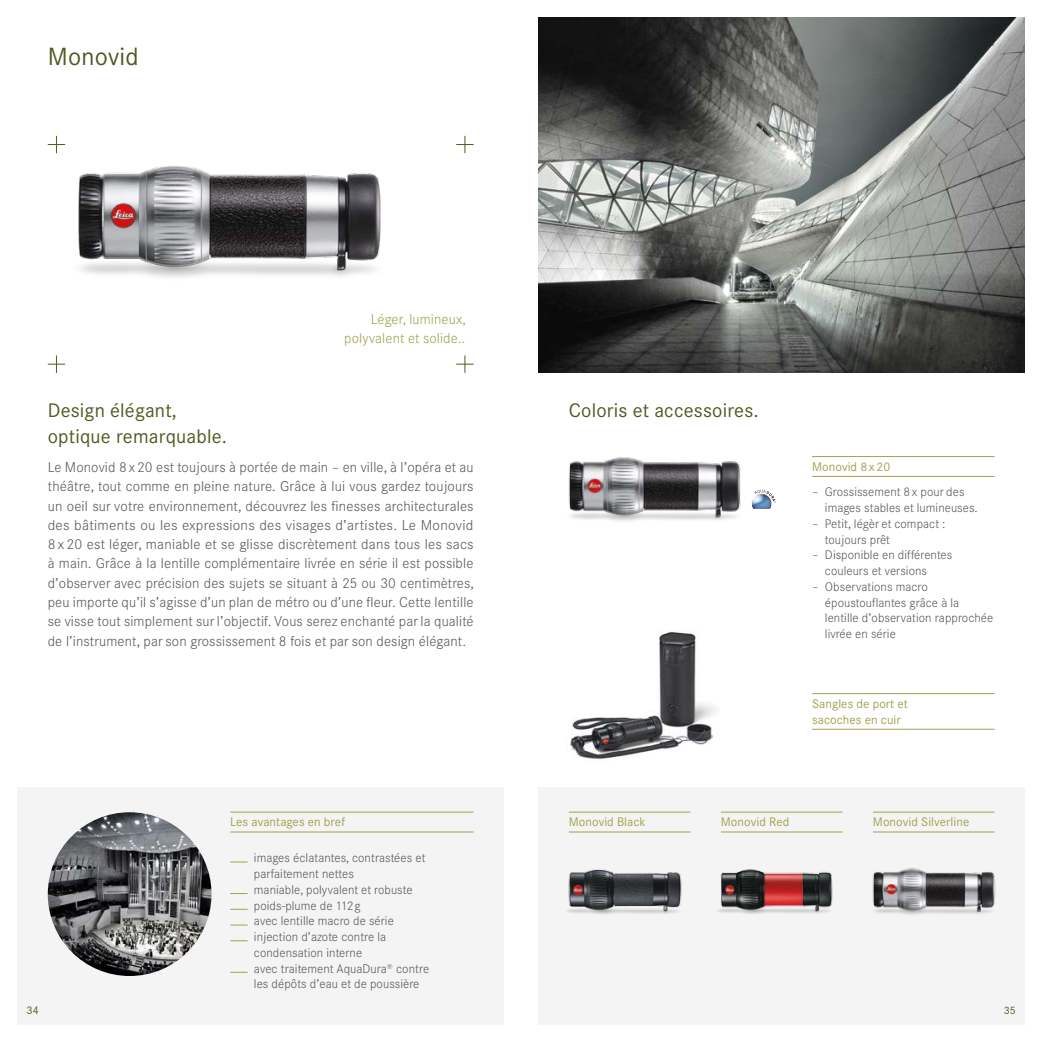
<style>
.page{position:relative;width:1042px;height:1042px;background:#fff}
.page>*{position:absolute;margin:0;border:0;box-sizing:border-box;transform-origin:0 0}
.t1{font:24.5px "Corporate SBQ";letter-spacing:.01em;color:#4e5b20}
.t2{font:19.25px/26.2px "Corporate SBQ";letter-spacing:.01em;color:#4e5b20}
.t3{font:300 14px/19.2px "Corporate SBQ";letter-spacing:.01em;color:#575756;text-align:justify}
.t4{font:300 14px/19.2px "Corporate SBQ";letter-spacing:.01em;color:#a1a250;text-align:right}
.t5{font:300 12.25px/15.8px "Corporate SBQ";letter-spacing:.005em;color:#575756}
.t6{font:12.25px/15.8px "Corporate SBQ";letter-spacing:.005em;color:#a1a250}
.t7{font:10.85px "Corporate SBQ";color:#4e5b20}
.t8{font:10.5px "Corporate SBQ";color:#4e5b20}
</style>
<div class="page">
<img style="left:538px;top:17px;width:486px;height:356px">
<div style="left:17px;top:787px;width:487px;height:237px;background:#f4f4f4"></div>
<div style="left:538px;top:787px;width:486px;height:237px;background:#f4f4f4"></div>
<svg style="left:48px;top:136px;width:17px;height:15px"></svg>
<svg style="left:48px;top:355px;width:17px;height:18px"></svg>
<svg style="left:456px;top:136px;width:17px;height:17px"></svg>
<svg style="left:456px;top:355px;width:17px;height:18px"></svg>
<hr style="left:230px;top:812px;width:243px;height:1px;background:#a1a250">
<hr style="left:230px;top:831px;width:243px;height:1px;background:#a1a250">
<svg style="left:230px;top:861px;width:18px;height:1px"></svg>
<svg style="left:230px;top:893px;width:18px;height:1px"></svg>
<svg style="left:230px;top:909px;width:18px;height:1px"></svg>
<svg style="left:230px;top:924px;width:18px;height:1px"></svg>
<svg style="left:230px;top:940px;width:18px;height:1px"></svg>
<svg style="left:230px;top:972px;width:18px;height:1px"></svg>
<hr style="left:812px;top:456px;width:182px;height:1px;background:#a1a250">
<hr style="left:812px;top:476px;width:182px;height:1px;background:#a1a250">
<img style="left:751px;top:497px;width:21px;height:12px">
<svg style="left:755px;top:490px;width:21px;height:13px"></svg>
<img style="left:56px;top:151px;width:325px;height:127px">
<img style="left:718px;top:869px;width:115px;height:45px">
<img style="left:872px;top:868px;width:124px;height:47px">
<img style="left:567px;top:869px;width:115px;height:45px">
<hr style="left:812px;top:693px;width:182px;height:1px;background:#a1a250">
<hr style="left:812px;top:729px;width:182px;height:1px;background:#a1a250">
<img style="left:570px;top:631px;width:146px;height:129px">
<img style="left:568px;top:457px;width:173px;height:64px">
<img style="left:48px;top:812px;width:163px;height:164px;border-radius:81px">
<hr style="left:569px;top:812px;width:121px;height:1px;background:#a1a250">
<hr style="left:569px;top:831px;width:121px;height:1px;background:#a1a250">
<hr style="left:721px;top:812px;width:121px;height:1px;background:#a1a250">
<hr style="left:721px;top:831px;width:121px;height:1px;background:#a1a250">
<hr style="left:873px;top:812px;width:121px;height:1px;background:#a1a250">
<hr style="left:873px;top:831px;width:121px;height:1px;background:#a1a250">
<h1 class="t1" style="left:48px;top:42px;width:92px">Monovid</h1>
<p class="t4" style="left:344px;top:309px;width:123px">Léger, lumineux, polyvalent et solide..</p>
<h2 class="t2" style="left:48px;top:397px;width:181px">Design élégant, optique remarquable.</h2>
<h2 class="t2" style="left:569px;top:397px;width:191px">Coloris et accessoires.</h2>
<p class="t3" style="left:48px;top:458px;width:428px">Le Monovid 8 x 20 est toujours à portée de main – en ville, à l’opéra et au théâtre, tout comme en pleine nature. Grâce à lui vous gardez toujours un oeil sur votre environnement, découvrez les finesses architecturales des bâtiments ou les expressions des visages d’artistes. Le Monovid 8 x 20 est léger, maniable et se glisse discrètement dans tous les sacs à main. Grâce à la lentille complémentaire livrée en série il est possible d’observer avec précision des sujets se situant à 25 ou 30 centimètres, peu importe qu’il s’agisse d’un plan de métro ou d’une fleur. Cette lentille se visse tout simplement sur l’objectif. Vous serez enchanté par la qualité de l’instrument, par son grossissement 8 fois et par son design élégant.</p>
<p class="t6" style="left:812px;top:459px;width:80px">Monovid 8x20</p>
<p class="t5" style="left:825px;top:484px;width:154px;text-indent:-13px">– Grossissement 8x pour des images stables et lumineuses.</p>
<p class="t5" style="left:825px;top:516px;width:122px;text-indent:-13px">– Petit, légèr et compact : toujours prêt</p>
<p class="t5" style="left:825px;top:547px;width:129px;text-indent:-13px">– Disponible en différentes couleurs et versions</p>
<p class="t5" style="left:825px;top:579px;width:170px;text-indent:-13px">– Observations macro époustouflantes grâce à la lentille d’observation rapprochée livrée en série</p>
<p class="t6" style="left:812px;top:696px;width:97px">Sangles de port et sacoches en cuir</p>
<p class="t7" style="left:26px;top:1003px;width:14px">34</p>
<p class="t6" style="left:230px;top:814px;width:116px">Les avantages en bref</p>
<p class="t5" style="left:254px;top:850px;width:177px">images éclatantes, contrastées et parfaitement nettes<br>maniable, polyvalent et robuste poids-plume de 112g<br>avec lentille macro de série injection d’azote contre la condensation interne<br>avec traitement AquaDura<sup>®</sup> contre les dépôts d’eau et de poussière</p>
<p class="t6" style="left:569px;top:814px;width:79px">Monovid Black</p>
<p class="t6" style="left:721px;top:814px;width:70px">Monovid Red</p>
<p class="t6" style="left:873px;top:814px;width:98px">Monovid Silverline</p>
<p class="t8" style="left:1003px;top:1004px;width:14px">35</p>
</div>
